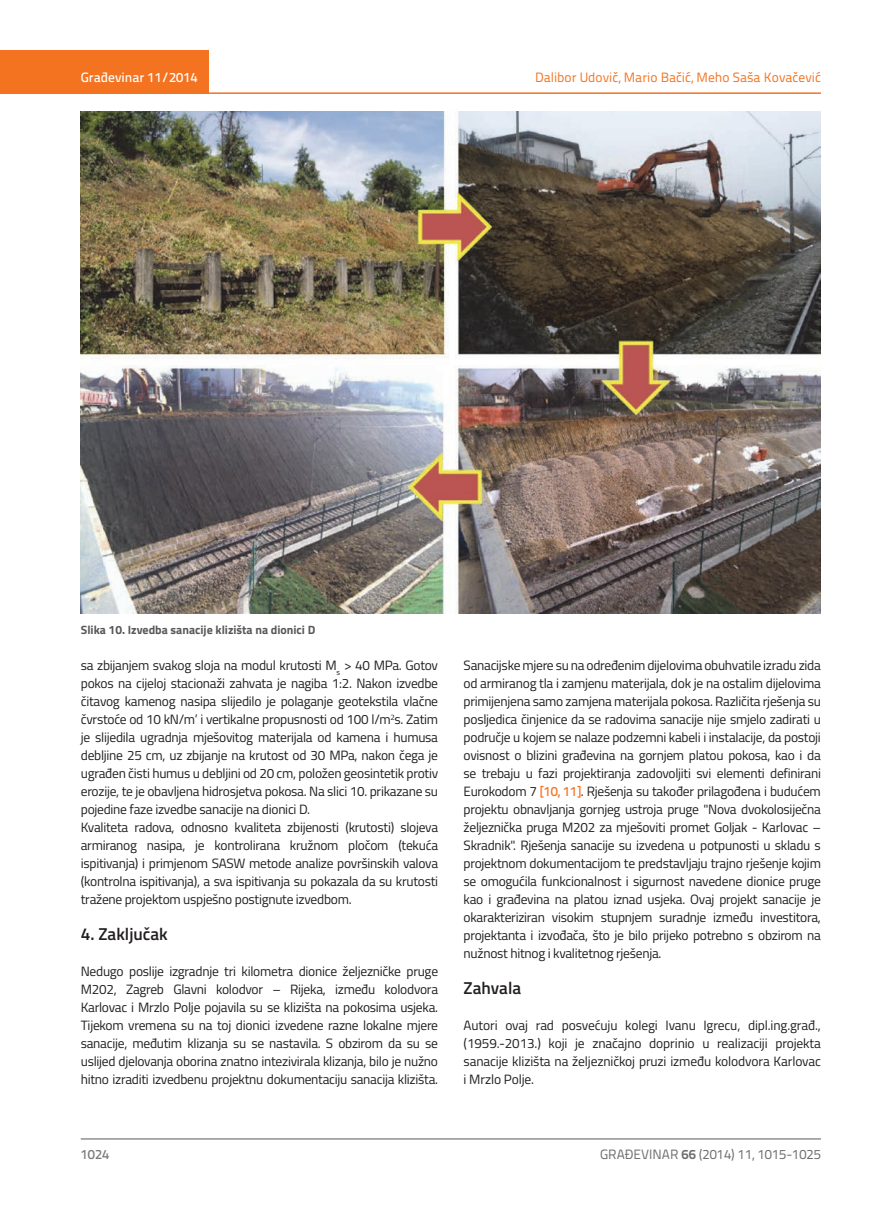
<style>
.page{position:relative;width:872px;height:1212px;background:#fff}
.page>*{position:absolute;margin:0;border:0;box-sizing:border-box;transform-origin:0 0}
.t1{font:600 17.25px "Titillium";color:#231f20}
.t2{font:13.5px/18px "Titillium";letter-spacing:-.02em;color:#231f20;text-align:justify}
.t3{font:13.5px "Titillium Text 22 L";color:#f47321}
.t4{font:13.5px "Titillium Text 22 L";color:#6c6d70}
.t5{font:500 13.5px "Titillium Text 22 L";color:#fff}
.t6{font:500 13.5px "Titillium Text 22 L";color:#787a7d}
.t7{font:700 12px "Titillium";color:#57585a}
.s1{font-family:"Titillium Text 22 L";font-weight:500;color:#f47321}
.s2{font-weight:700}
</style>
<div class="page">
<div style="left:0;top:50px;width:208px;height:44px;background:#f47321"></div>
<hr style="left:0;top:92px;width:821px;height:2px;background:#f47321">
<hr style="left:81px;top:1139px;width:740px;height:1px;background:#57585a">
<img style="left:81px;top:112px;width:740px;height:501px">
<p class="t5" style="left:81px;top:67px;width:118px">Građevinar 11/2014</p>
<p class="t3" style="left:535px;top:68px;width:287px">Dalibor Udovič, Mario Bačić, Meho Saša Kovačević</p>
<p class="t7" style="left:81px;top:621px;width:236px">Slika 10. Izvedba sanacije klizišta na dionici D</p>
<p class="t2" style="left:81px;top:656px;width:359px;text-align:left">sa zbijanjem svakog sloja na modul krutosti M<sub>s</sub> &gt; 40 MPa. Gotov pokos na cijeloj stacionaži zahvata je nagiba 1:2. Nakon izvedbe čitavog kamenog nasipa slijedilo je polaganje geotekstila vlačne čvrstoće od 10 kN/m’ i vertikalne propusnosti od 100 l/m<sup>2</sup>s. Zatim je slijedila ugradnja mješovitog materijala od kamena i humusa debljine 25 cm, uz zbijanje na krutost od 30 MPa, nakon čega je ugrađen čisti humus u debljini od 20 cm, položen geosintetik protiv erozije, te je obavljena hidrosjetva pokosa. Na slici 10. prikazane su pojedine faze izvedbe sanacije na dionici D.<br>Kvaliteta radova, odnosno kvaliteta zbijenosti (krutosti) slojeva armiranog nasipa, je kontrolirana kružnom pločom (tekuća ispitivanja) i primjenom SASW metode analize površinskih valova (kontrolna ispitivanja), a sva ispitivanja su pokazala da su krutosti tražene projektom uspješno postignute izvedbom.</p>
<p class="t1" style="left:81px;top:921px;width:89px">4. Zaključak</p>
<p class="t2" style="left:81px;top:962px;width:359px">Nedugo poslije izgradnje tri kilometra dionice željezničke pruge M202, Zagreb Glavni kolodvor – Rijeka, između kolodvora Karlovac i Mrzlo Polje pojavila su se klizišta na pokosima usjeka.<br>Tijekom vremena su na toj dionici izvedene razne lokalne mjere sanacije, međutim klizanja su se nastavila. S obzirom da su se uslijed djelovanja oborina znatno intezivirala klizanja, bilo je nužno hitno izraditi izvedbenu projektnu dokumentaciju sanacija klizišta.</p>
<p class="t2" style="left:463px;top:656px;width:359px">Sanacijske mjere su na određenim dijelovima obuhvatile izradu zida od armiranog tla i zamjenu materijala, dok je na ostalim dijelovima primijenjena samo zamjena materijala pokosa. Različita rješenja su posljedica činjenice da se radovima sanacije nije smjelo zadirati u područje u kojem se nalaze podzemni kabeli i instalacije, da postoji ovisnost o blizini građevina na gornjem platou pokosa, kao i da se trebaju u fazi projektiranja zadovoljiti svi elementi definirani Eurokodom 7 <span class="s1">[10, 11]</span>. Rješenja su također prilagođena i budućem projektu obnavljanja gornjeg ustroja pruge "Nova dvokolosiječna željeznička pruga M202 za mješoviti promet Goljak - Karlovac – Skradnik". Rješenja sanacije su izvedena u potpunosti u skladu s projektnom dokumentacijom te predstavljaju trajno rješenje kojim se omogućila funkcionalnost i sigurnost navedene dionice pruge kao i građevina na platou iznad usjeka. Ovaj projekt sanacije je okarakteriziran visokim stupnjem suradnje između investitora, projektanta i izvođača, što je bilo prijeko potrebno s obzirom na nužnost hitnog i kvalitetnog rješenja.</p>
<p class="t1" style="left:463px;top:975px;width:59px">Zahvala</p>
<p class="t2" style="left:463px;top:1016px;width:359px">Autori ovaj rad posvećuju kolegi Ivanu Igrecu, dipl.ing.građ., (1959.-2013.) koji je značajno doprinio u realizaciji projekta sanacije klizišta na željezničkoj pruzi između kolodvora Karlovac i Mrzlo Polje.</p>
<p class="t6" style="left:81px;top:1144px;width:30px">1024</p>
<p class="t4" style="left:600px;top:1144px;width:222px">GRAĐEVINAR <span class="s2">66</span> (2014) 11, 1015-1025</p>
</div>
